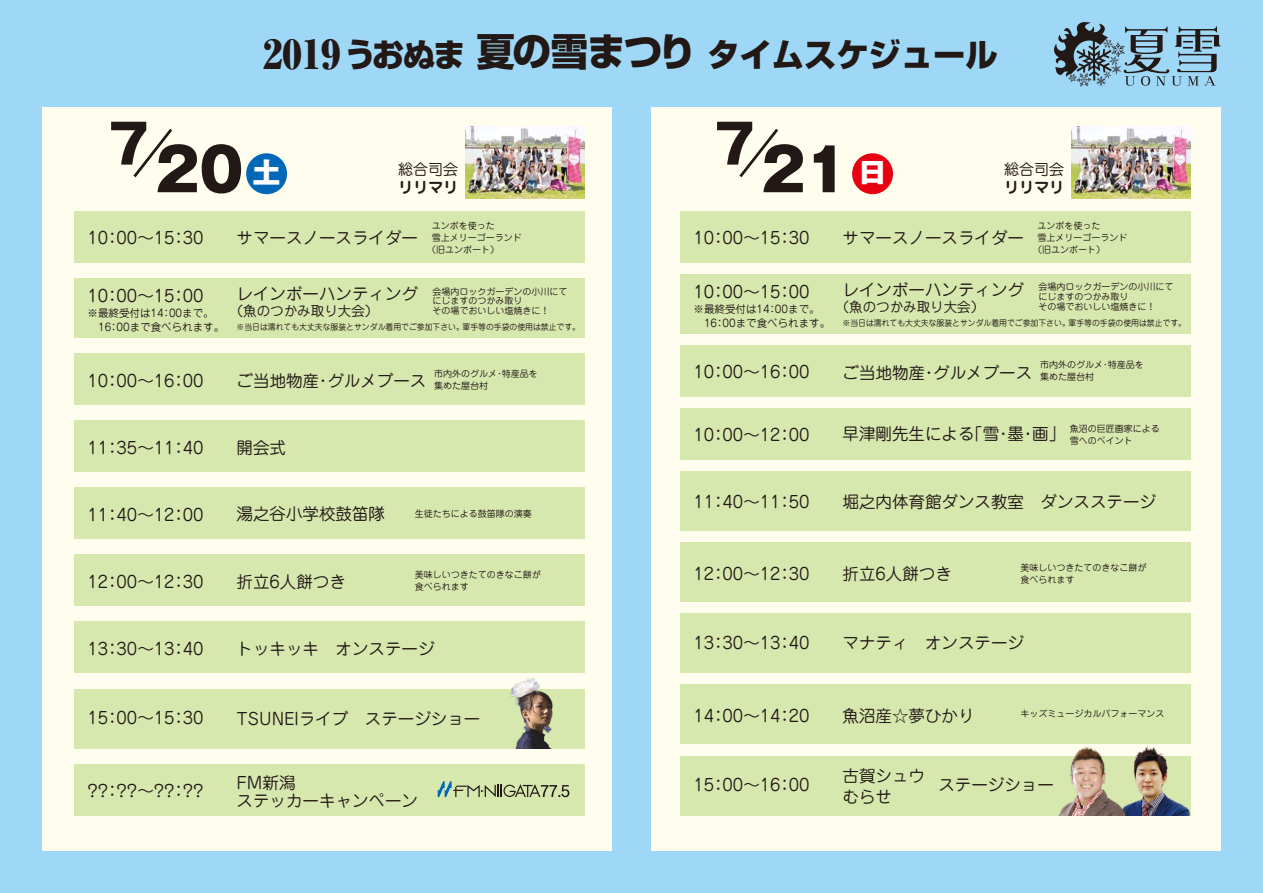
<style>
.page{position:relative;width:1263px;height:893px;background:#9fd8f7}
.page>*{position:absolute;margin:0;border:0;box-sizing:border-box;transform-origin:0 0}
.t1{font:800 58.2px "Gothic MB101 Pro";color:#221815}
.t2{font:800 53.4px "Gothic MB101 Pro";color:#221815}
.t3{font:800 32.25px "Shin Go Pro";color:#221815}
.t4{font:800 28.05px "Gothic MB101 Pro";color:#fff}
.t5{font:16.5px/18px "Jun 201 Pro";color:#221815}
.t6{font:16.5px "Koz Go Pr 6 N";color:#221815}
.t7{font:15px "Jun 201 Pro";color:#221815}
.t8{font:700 15px "Jun 501 Pro";color:#221815}
.t9{font:10.5px "Jun 201 Pro";color:#221815}
.t10{font:9px/9.8px "Jun 201 Pro";color:#221815}
.t11{font:8.25px "Jun 201 Pro";color:#221815;scale:.95 1}
.s1{font-family:"Ryumin Pro";font-weight:900;font-size:38.7px}
.s2{font-size:38.4px}
.s3{font-size:13.5px}
.s4{font-size:10.5px}
.s5{font-family:"Jun 201 Pro"}
</style>
<div class="page">
<div style="left:43px;top:107px;width:569px;height:743px;background:#fffeee"></div>
<div style="left:651px;top:107px;width:569px;height:743px;background:#fffeee"></div>
<svg style="left:1054px;top:22px;width:166px;height:64px"></svg>
<div style="left:74px;top:211px;width:511px;height:51px;background:#d7e8af"></div>
<div style="left:680px;top:211px;width:511px;height:51px;background:#d7e8af"></div>
<div style="left:74px;top:354px;width:511px;height:51px;background:#d7e8af"></div>
<div style="left:680px;top:345px;width:511px;height:51px;background:#d7e8af"></div>
<div style="left:680px;top:685px;width:511px;height:59px;background:#d7e8af"></div>
<div style="left:74px;top:488px;width:511px;height:51px;background:#d7e8af"></div>
<div style="left:680px;top:408px;width:511px;height:51px;background:#d7e8af"></div>
<div style="left:74px;top:421px;width:511px;height:51px;background:#d7e8af"></div>
<div style="left:74px;top:555px;width:511px;height:51px;background:#d7e8af"></div>
<div style="left:680px;top:471px;width:511px;height:59px;background:#d7e8af"></div>
<div style="left:680px;top:542px;width:511px;height:60px;background:#d7e8af"></div>
<div style="left:680px;top:613px;width:511px;height:60px;background:#d7e8af"></div>
<div style="left:74px;top:622px;width:511px;height:51px;background:#d7e8af"></div>
<img style="left:465px;top:126px;width:120px;height:73px">
<img style="left:1071px;top:126px;width:120px;height:73px">
<svg style="left:133px;top:128px;width:40px;height:50px"></svg>
<div style="left:246px;top:153px;width:41px;height:41px;background:#0068b7;border-radius:50%"></div>
<svg style="left:739px;top:129px;width:39px;height:49px"></svg>
<div style="left:852px;top:153px;width:41px;height:41px;background:#e60012;border-radius:50%"></div>
<div style="left:74px;top:689px;width:511px;height:59px;background:#d7e8af"></div>
<div style="left:74px;top:278px;width:511px;height:60px;background:#d7e8af"></div>
<div style="left:680px;top:274px;width:511px;height:60px;background:#d7e8af"></div>
<div style="left:74px;top:764px;width:511px;height:51px;background:#d7e8af"></div>
<svg style="left:438px;top:781px;width:131px;height:17px"></svg>
<img style="left:510px;top:678px;width:43px;height:70px">
<div style="left:680px;top:756px;width:511px;height:59px;background:#d7e8af"></div>
<img style="left:1127px;top:746px;width:63px;height:69px">
<img style="left:1059px;top:746px;width:68px;height:69px">
<h3 class="t3" style="left:263px;top:29px;width:736px"><span class="s1">2019</span>うおぬま <span class="s2">夏の雪まつり</span> タイムスケジュール</h3>
<h2 class="t2" style="left:108px;top:100px;width:42px">7</h2>
<h1 class="t1" style="left:155px;top:121px;width:90px">20</h1>
<h3 class="t4" style="left:253px;top:149px;width:30px">土</h3>
<p class="t7" style="left:398px;top:158px;width:61px">総合司会</p>
<p class="t8" style="left:398px;top:176px;width:61px">リリマリ</p>
<h2 class="t2" style="left:714px;top:100px;width:42px">7</h2>
<h1 class="t1" style="left:761px;top:121px;width:90px">21</h1>
<h3 class="t4" style="left:858px;top:149px;width:30px">日</h3>
<p class="t7" style="left:1004px;top:158px;width:61px">総合司会</p>
<p class="t8" style="left:1004px;top:176px;width:61px">リリマリ</p>
<p class="t5" style="left:88px;top:227px;width:118px">10：00～15：30</p>
<p class="t10" style="left:432px;top:220px;width:64px">ユンボを使った</p>
<p class="t10" style="left:432px;top:232px;width:91px">雪上メリーゴーランド</p>
<p class="t10" style="left:427px;top:244px;width:73px">（旧ユンボート）</p>
<p class="t5" style="left:237px;top:227px;width:183px">サマースノースライダー</p>
<p class="t5" style="left:693px;top:227px;width:118px">10：00～15：30</p>
<p class="t5" style="left:842px;top:227px;width:183px">サマースノースライダー</p>
<p class="t10" style="left:1038px;top:220px;width:64px">ユンボを使った</p>
<p class="t10" style="left:1038px;top:232px;width:91px">雪上メリーゴーランド</p>
<p class="t10" style="left:1033px;top:244px;width:73px">（旧ユンボート）</p>
<p class="t5" style="left:237px;top:283px;width:183px">レインボーハンティング</p>
<p class="t9" style="left:88px;top:305px;width:292px">※最終受付は14：00まで。 <span class="s3">（魚のつかみ取り大会）</span></p>
<p class="t11" style="left:88px;top:321px;width:520px"><span class="s4">　16：00まで食べられます。</span> ※当日は濡れても大丈夫な服装とサンダル着用でご参加下さい。軍手等の手袋の使用は禁止です。</p>
<p class="t5" style="left:88px;top:285px;width:118px">10：00～15：00</p>
<p class="t10" style="left:432px;top:285px;width:136px">会場内ロックガーデンの小川にてにじますのつかみ取り<br>その場でおいしい塩焼きに！</p>
<p class="t5" style="left:88px;top:370px;width:118px">10：00～16：00</p>
<p class="t10" style="left:434px;top:368px;width:105px">市内外のグルメ・特産品を</p>
<p class="t5" style="left:237px;top:370px;width:253px">ご当地物産・グルメブース <sub>集めた屋台村</sub></p>
<p class="t5" style="left:88px;top:437px;width:118px">11：35～11：40</p>
<p class="t5" style="left:237px;top:437px;width:51px">開会式</p>
<p class="t5" style="left:88px;top:504px;width:118px">11：40～12：00</p>
<p class="t5" style="left:237px;top:503px;width:150px">湯之谷小学校鼓笛隊</p>
<p class="t10" style="left:415px;top:508px;width:118px">生徒たちによる鼓笛隊の演奏</p>
<p class="t5" style="left:88px;top:571px;width:118px">12：00～12：30</p>
<p class="t10" style="left:415px;top:568px;width:127px">美味しいつきたてのきなこ餅が</p>
<p class="t5" style="left:237px;top:571px;width:111px">折立6人餅つき</p>
<p class="t10" style="left:415px;top:580px;width:55px">食べられます</p>
<p class="t5" style="left:842px;top:279px;width:183px">レインボーハンティング</p>
<p class="t9" style="left:693px;top:301px;width:292px">※最終受付は14：00まで。 <span class="s3">（魚のつかみ取り大会）</span></p>
<p class="t11" style="left:693px;top:316px;width:520px"><span class="s4">　16：00まで食べられます。</span> ※当日は濡れても大丈夫な服装とサンダル着用でご参加下さい。軍手等の手袋の使用は禁止です。</p>
<p class="t5" style="left:693px;top:281px;width:118px">10：00～15：00</p>
<p class="t10" style="left:1038px;top:281px;width:136px">会場内ロックガーデンの小川にてにじますのつかみ取り<br>その場でおいしい塩焼きに！</p>
<p class="t5" style="left:693px;top:361px;width:118px">10：00～16：00</p>
<p class="t10" style="left:1040px;top:359px;width:105px">市内外のグルメ・特産品を</p>
<p class="t5" style="left:842px;top:361px;width:253px">ご当地物産・グルメブース <sub>集めた屋台村</sub></p>
<p class="t5" style="left:693px;top:424px;width:118px">10：00～12：00</p>
<p class="t10" style="left:1070px;top:422px;width:91px">魚沼の巨匠画家による</p>
<p class="t5" style="left:842px;top:423px;width:292px">早津剛先生による「雪・墨・画」<sub>雪へのペイント</sub></p>
<p class="t5" style="left:693px;top:491px;width:118px">11：40～11：50</p>
<p class="t5" style="left:842px;top:491px;width:315px">堀之内体育館ダンス教室　ダンスステージ</p>
<p class="t5" style="left:693px;top:562px;width:118px">12：00～12：30</p>
<p class="t10" style="left:1021px;top:561px;width:127px">美味しいつきたてのきなこ餅が</p>
<p class="t5" style="left:842px;top:562px;width:111px">折立6人餅つき</p>
<p class="t10" style="left:1021px;top:573px;width:55px">食べられます</p>
<p class="t5" style="left:88px;top:638px;width:118px">13：30～13：40</p>
<p class="t5" style="left:237px;top:638px;width:199px">トッキッキ　オンステージ</p>
<p class="t5" style="left:693px;top:632px;width:118px">13：30～13：40</p>
<p class="t5" style="left:842px;top:632px;width:183px">マナティ　オンステージ</p>
<p class="t5" style="left:88px;top:707px;width:118px">15：00～15：30</p>
<p class="t5" style="left:237px;top:708px;width:245px">TSUNEIライブ　ステージショー</p>
<p class="t5" style="left:693px;top:705px;width:118px">14：00～14：20</p>
<p class="t6" style="left:842px;top:707px;width:133px"><span class="s5">魚沼</span>産☆夢ひかり</p>
<p class="t10" style="left:1021px;top:708px;width:145px">キッズミュージカルパフォーマンス</p>
<p class="t5" style="left:88px;top:780px;width:118px">??：??～??：??</p>
<p class="t5" style="left:237px;top:772px;width:183px">FM新潟<br>ステッカーキャンペーン</p>
<p class="t5" style="left:693px;top:774px;width:118px">15：00～16：00</p>
<p class="t5" style="left:842px;top:763px;width:84px;line-height:21px">古賀シュウむらせ</p>
<p class="t5" style="left:938px;top:773px;width:117px">ステージショー</p>
</div>
